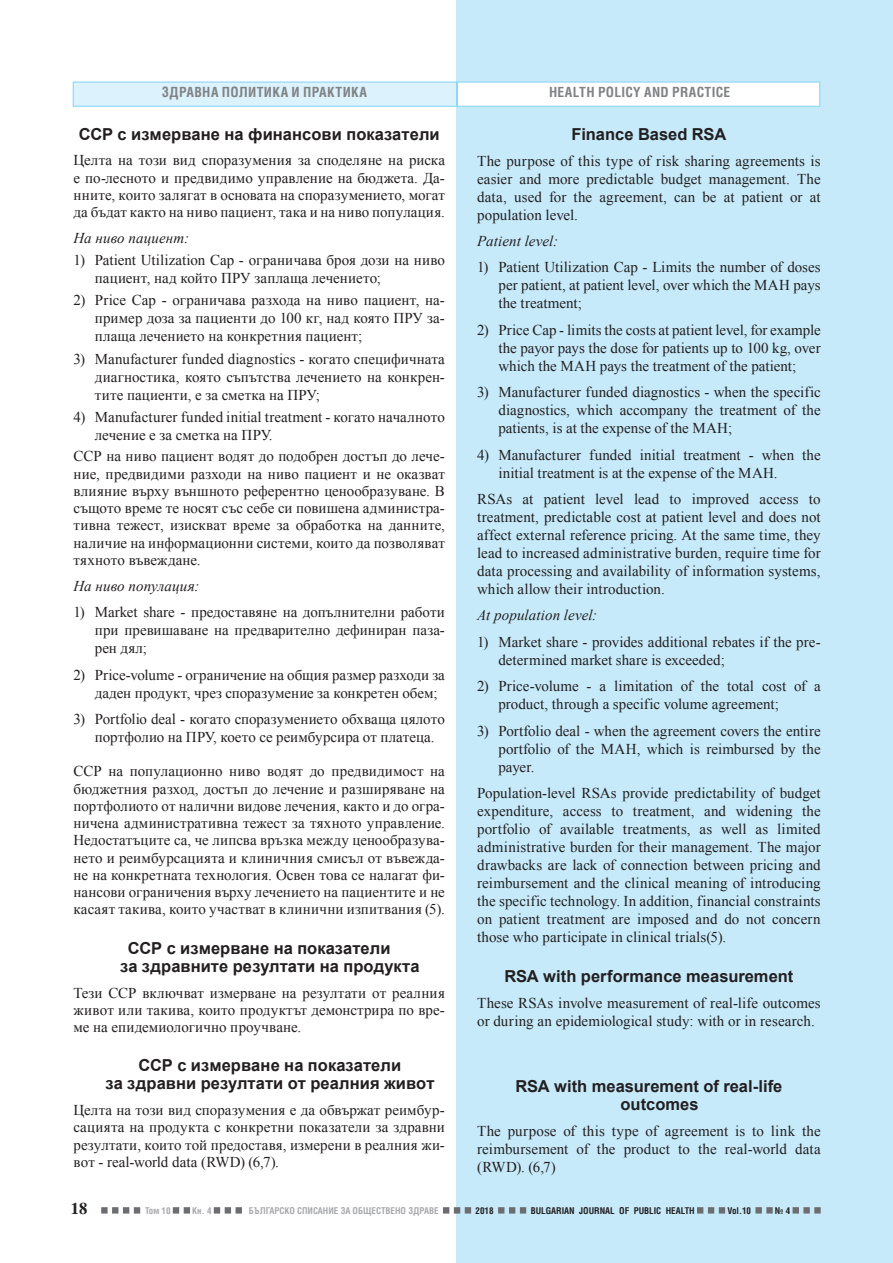
<style>
.page{position:relative;width:893px;height:1263px;background:#fff}
.page>*{position:absolute;margin:0;border:0;box-sizing:border-box;transform-origin:0 0}
.POD_ZAGL_1{font:700 16.5px/18px "Arial";letter-spacing:.005em;color:#231f20}
.t1{font:700 16.5px "Times";color:#231f20}
.TO4KA{font:15px/18px "Times New Roman";color:#231f20}
.Abzac_BG{font:15px/17.2px "Times New Roman";letter-spacing:.005em;color:#231f20;text-align:justify}
.Abzac{font:15px/18px "Times New Roman";letter-spacing:.005em;color:#231f20;text-align:justify}
.Abz_REZUME{font:italic 15px "Times New Roman";letter-spacing:.005em;color:#231f20}
.Hed_NOT{font:700 13.5px "Lozen Condensed";letter-spacing:.02em;color:#808285}
.t2{font:700 9px "Lozen Condensed";color:#a8a9ad}
.t3{font:700 9px "Lozen Condensed";color:#231f20}
</style>
<div class="page">
<div style="left:456px;top:0;width:436px;height:1263px;background:#c6eafa"></div>
<div style="left:73px;top:81px;width:384px;height:26px;background:#dcf2fc;border:1px solid #8dd7f7"></div>
<div style="left:457px;top:81px;width:363px;height:26px;background:#fff;border:1px solid #8dd7f7"></div>
<svg style="left:101px;top:1207px;width:7px;height:6px"></svg>
<svg style="left:112px;top:1207px;width:359px;height:7px"></svg>
<svg style="left:498px;top:1207px;width:28px;height:6px"></svg>
<svg style="left:697px;top:1207px;width:28px;height:6px"></svg>
<svg style="left:755px;top:1207px;width:7px;height:6px"></svg>
<svg style="left:766px;top:1207px;width:7px;height:6px"></svg>
<svg style="left:793px;top:1207px;width:6px;height:6px"></svg>
<svg style="left:803px;top:1207px;width:7px;height:6px"></svg>
<svg style="left:814px;top:1207px;width:7px;height:6px"></svg>
<p class="Hed_NOT" style="left:162px;top:84px;width:207px">ЗДРАВНА ПОЛИТИКА И ПРАКТИКА</p>
<p class="Hed_NOT" style="left:549px;top:84px;width:183px">HEALTH POLICY AND PRACTICE</p>
<p class="POD_ZAGL_1" style="left:79px;top:125px;width:362px">ССР с измерване на финансови показатели</p>
<p class="Abzac_BG" style="left:74px;top:151px;width:373px">Целта на този вид споразумения за споделяне на риска е по-лесното и предвидимо управление на бюджета. Да&shy;нните, които залягат в основата на споразумението, могат да бъдат както на ниво пациент, така и на ниво популация.</p>
<p class="Abz_REZUME" style="left:74px;top:227px;width:117px">На ниво пациент:</p>
<p class="TO4KA" style="left:95px;top:251px;width:352px;text-indent:-21px">1) Patient Utilization Cap - ограничава броя дози на ниво пациент, над който ПРУ заплаща лечението;</p>
<p class="TO4KA" style="left:95px;top:291px;width:352px;text-align:justify;text-indent:-21px">2) Price Cap - ограничава разхода на ниво пациент, на&shy;пример доза за пациенти до 100 кг, над която ПРУ за&shy;плаща лечението на конкретния пациент;</p>
<p class="TO4KA" style="left:95px;top:349px;width:352px;text-align:justify;text-indent:-21px">3) Manufacturer funded diagnostics - когато специфичната диагностика, която съпътства лечението на конкрен&shy;тите пациенти, е за сметка на ПРУ;</p>
<p class="TO4KA" style="left:95px;top:408px;width:352px;text-indent:-21px">4) Manufacturer funded initial treatment - когато началното лечение е за сметка на ПРУ.</p>
<p class="Abzac_BG" style="left:74px;top:447px;width:373px">ССР на ниво пациент водят до подобрен достъп до лече&shy;ние, предвидими разходи на ниво пациент и не оказват влияние върху външното референтно ценообразуване. В същото време те носят със себе си повишена администра&shy;тивна тежест, изискват време за обработка на данните, наличие на информационни системи, които да позволяват тяхното въвеждане.</p>
<p class="Abz_REZUME" style="left:74px;top:575px;width:127px">На ниво популация:</p>
<p class="TO4KA" style="left:95px;top:603px;width:352px;text-align:justify;text-indent:-21px">1) Market share - предоставяне на допълнителни работи при превишаване на предварително дефиниран паза&shy;рен дял;</p>
<p class="TO4KA" style="left:95px;top:665px;width:352px;text-indent:-21px">2) Price-volume - ограничение на общия размер разходи за даден продукт, чрез споразумение за конкретен обем;</p>
<p class="TO4KA" style="left:95px;top:710px;width:352px;text-indent:-21px">3) Portfolio deal - когато споразумението обхваща цялото портфолио на ПРУ, което се реимбурсира от платеца.</p>
<p class="Abzac_BG" style="left:74px;top:762px;width:373px">ССР на популационно ниво водят до предвидимост на бюджетния разход, достъп до лечение и разширяване на портфолиото от налични видове лечения, както и до огра&shy;ничена административна тежест за тяхното управление.<br>Недостатъците са, че липсва връзка между ценообразува&shy;нето и реимбурсацията и клиничния смисъл от въвежда&shy;не на конкретната технология. Освен това се налагат фи&shy;нансови ограничения върху лечението на пациентите и не касаят такива, които участват в клинични изпитвания (5).</p>
<p class="POD_ZAGL_1" style="left:120px;top:939px;width:301px;text-indent:8px">ССР с измерване на показатели<br>за здравните резултати на продукта</p>
<p class="Abzac_BG" style="left:74px;top:984px;width:373px">Тези ССР включват измерване на резултати от реалния живот или такива, които продуктът демонстрира по вре&shy;ме на епидемиологично проучване.</p>
<p class="POD_ZAGL_1" style="left:105px;top:1057px;width:331px;text-align:center">ССР с измерване на показатели<br>за здравни резултати от реалния живот</p>
<p class="Abzac_BG" style="left:74px;top:1101px;width:373px">Целта на този вид споразумения е да обвържат реимбур&shy;сацията на продукта с конкретни показатели за здравни резултати, които той предоставя, измерени в реалния жи&shy;вот - real-world data (RWD) (6,7).</p>
<p class="POD_ZAGL_1" style="left:572px;top:125px;width:156px">Finance Based RSA</p>
<p class="Abzac" style="left:477px;top:152px;width:345px">The purpose of this type of risk sharing agreements is easier and more predictable budget management. The data, used for the agreement, can be at patient or at population level.</p>
<p class="Abz_REZUME" style="left:477px;top:230px;width:82px">Patient level:</p>
<p class="TO4KA" style="left:498px;top:258px;width:324px;text-align:justify;text-indent:-21px">1) Patient Utilization Cap - Limits the number of doses per patient, at patient level, over which the MAH pays the treatment;</p>
<p class="TO4KA" style="left:498px;top:321px;width:324px;text-align:justify;text-indent:-21px">2) Price Cap - limits the costs at patient level, for example the payor pays the dose for patients up to 100 kg, over which the MAH pays the treatment of the patient;</p>
<p class="TO4KA" style="left:498px;top:383px;width:324px;text-align:justify;text-indent:-21px">3) Manufacturer funded diagnostics - when the specific diagnostics, which accompany the treatment of the patients, is at the expense of the MAH;</p>
<p class="TO4KA" style="left:498px;top:446px;width:324px;text-indent:-21px">4) Manufacturer funded initial treatment - when the initial treatment is at the expense of the MAH.</p>
<p class="Abzac" style="left:477px;top:490px;width:345px">RSAs at patient level lead to improved access to treatment, predictable cost at patient level and does not affect external reference pricing. At the same time, they lead to increased administrative burden, require time for data processing and availability of information systems, which allow their introduction.</p>
<p class="Abz_REZUME" style="left:477px;top:605px;width:122px">At population level:</p>
<p class="TO4KA" style="left:498px;top:632px;width:324px;text-indent:-21px">1) Market share - provides additional rebates if the pre&shy;determined market share is exceeded;</p>
<p class="TO4KA" style="left:498px;top:677px;width:324px;text-indent:-21px">2) Price-volume - a limitation of the total cost of a product, through a specific volume agreement;</p>
<p class="TO4KA" style="left:498px;top:721px;width:324px;text-align:justify;text-indent:-21px">3) Portfolio deal - when the agreement covers the entire portfolio of the MAH, which is reimbursed by the payer.</p>
<p class="Abzac" style="left:477px;top:784px;width:345px">Population-level RSAs provide predictability of budget expenditure, access to treatment, and widening the portfolio of available treatments, as well as limited administrative burden for their management. The major drawbacks are lack of connection between pricing and reimbursement and the clinical meaning of introducing the specific technology. In addition, financial constraints on patient treatment are imposed and do not concern those who participate in clinical trials(5).</p>
<p class="POD_ZAGL_1" style="left:504px;top:967px;width:290px">RSA with performance measurement</p>
<p class="Abzac" style="left:477px;top:994px;width:345px">These RSAs involve measurement of real-life outcomes or during an epidemiological study: with or in research.</p>
<p class="POD_ZAGL_1" style="left:620px;top:1077px;width:163px;text-indent:-105px">RSA with measurement of real-life outcomes</p>
<p class="Abzac" style="left:477px;top:1122px;width:345px">The purpose of this type of agreement is to link the reimbursement of the product to the real-world data (RWD). (6,7)</p>
<p class="t1" style="left:71px;top:1198px;width:18px">18</p>
<p class="t2" style="left:145px;top:1205px;width:27px">Том 10</p>
<p class="t2" style="left:192px;top:1205px;width:21px">Кн. 4</p>
<p class="t2" style="left:249px;top:1205px;width:191px">БЪЛГАРСКО СПИСАНИЕ ЗА ОБЩЕСТВЕНО ЗДРАВЕ</p>
<p class="t3" style="left:476px;top:1205px;width:19px">2018</p>
<p class="t3" style="left:531px;top:1205px;width:166px">BULGARIAN JOURNAL OF PUBLIC HEALTH</p>
<p class="t3" style="left:727px;top:1205px;width:25px">Vol.10</p>
<p class="t3" style="left:775px;top:1205px;width:17px">№ 4</p>
</div>
